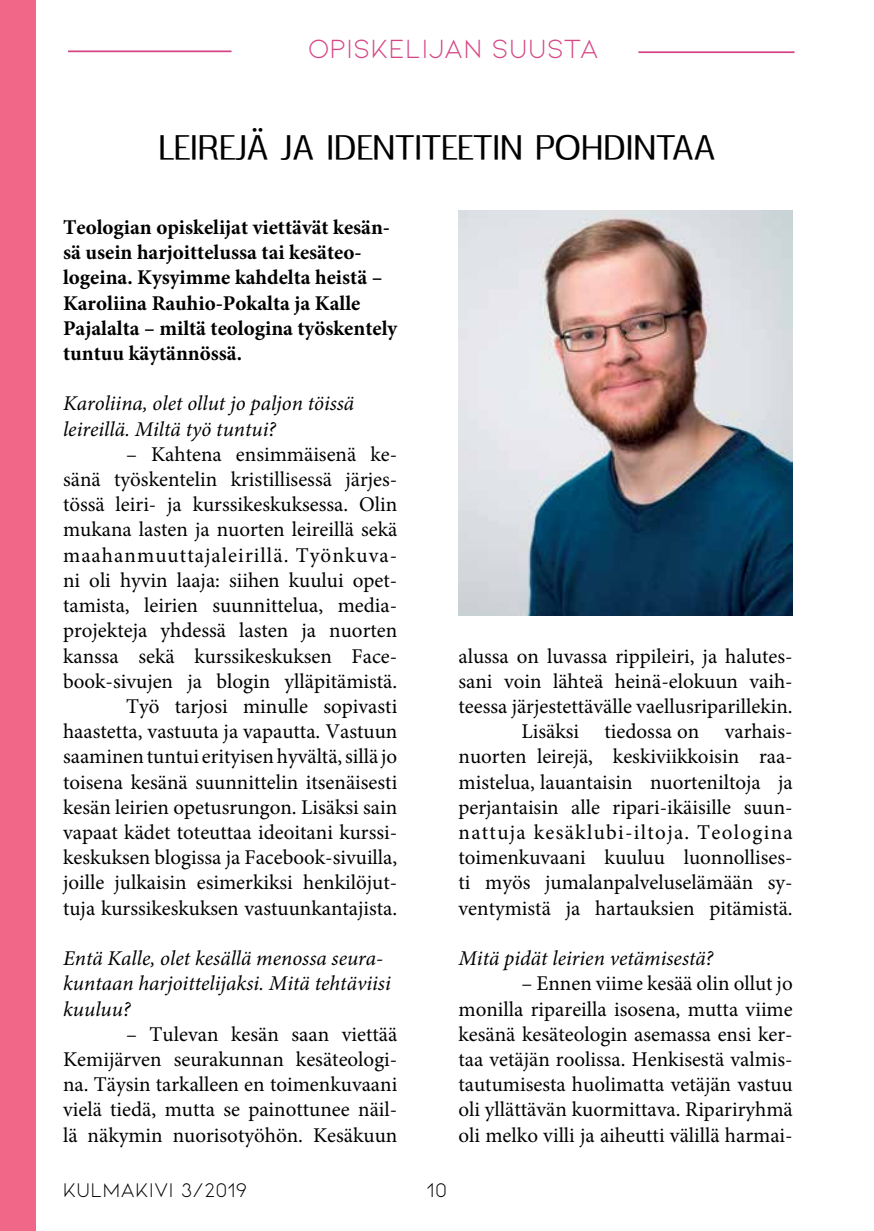
<style>
.page{position:relative;width:874px;height:1231px;background:#fff}
.page>*{position:absolute;margin:0;border:0;box-sizing:border-box;transform-origin:0 0}
.t1{font:35px "Rabelo";color:#000}
.t2{font:28px "Kiona";color:#d54685}
.t3{font:21px/25.2px "Minion Pro";color:#000;text-align:right}
.t4{font:700 21px/25.2px "Minion Pro";color:#000}
.t5{font:italic 21px/25.2px "Minion Pro";color:#000}
.t6{font:21px "Kiona";color:#000}
</style>
<div class="page">
<div style="left:0;top:0;width:35px;height:1230px;background:#f16787"></div>
<hr style="left:68px;top:50px;width:163px;height:2px;background:#d54685">
<hr style="left:638px;top:51px;width:156px;height:2px;background:#d54685">
<img style="left:458px;top:210px;width:334px;height:405px">
<h2 class="t2" style="left:308px;top:33px;width:292px">OPISKELIJAN SUUSTA</h2>
<h1 class="t1" style="left:158px;top:127px;width:558px">LEIREJÄ JA IDENTITEETIN POHDINTAA</h1>
<p class="t4" style="left:63px;top:214px;width:336px">Teologian opiskelijat viettävät kesän&shy;sä usein harjoittelussa tai kesäteo&shy;logeina. Kysyimme kahdelta heistä – Karoliina Rauhio-Pokalta ja Kalle Pajalalta – miltä teologina työskentely tuntuu käytännössä.</p>
<p class="t5" style="left:63px;top:391px;width:292px">Karoliina, olet ollut jo paljon töissä leireillä. Miltä työ tuntui?</p>
<p class="t3" style="left:63px;top:441px;width:335px">– Kahtena ensimmäisenä ke-<br>sänä työskentelin kristillisessä järjes&shy;tössä leiri- ja kurssikeskuksessa. Olin mukana lasten ja nuorten leireillä sekä maahanmuuttajaleirillä. Työnkuva&shy;ni oli hyvin laaja: siihen kuului opet&shy;tamista, leirien suunnittelua, media&shy;projekteja yhdessä lasten ja nuorten kanssa sekä kurssikeskuksen Face&shy;book-sivujen ja blogin ylläpitämistä.<br>Työ tarjosi minulle sopivasti haastetta, vastuuta ja vapautta. Vastuun saaminen tuntui erityisen hyvältä, sillä jo toisena kesänä suunnittelin itsenäisesti kesän leirien opetusrungon. Lisäksi sain vapaat kädet toteuttaa ideoitani kurssi&shy;keskuksen blogissa ja Facebook-sivuilla, joille julkaisin esimerkiksi henkilöjut&shy;tuja kurssikeskuksen vastuunkantajista.</p>
<p class="t5" style="left:63px;top:945px;width:329px">Entä Kalle, olet kesällä menossa seura&shy;kuntaan harjoittelijaksi. Mitä tehtäviisi kuuluu?</p>
<p class="t3" style="left:63px;top:1021px;width:335px;text-align:justify;text-indent:63px">– Tulevan kesän saan viettää Kemijärven seurakunnan kesäteologi&shy;na. Täysin tarkalleen en toimenkuvaani vielä tiedä, mutta se painottunee näil&shy;lä näkymin nuorisotyöhön. Kesäkuun</p>
<p class="t3" style="left:458px;top:643px;width:335px">alussa on luvassa rippileiri, ja halutes&shy;sani voin lähteä heinä-elokuun vaih&shy;teessa järjestettävälle vaellusriparillekin.<br>Lisäksi tiedossa on varhais&shy;nuorten leirejä, keskiviikkoisin raa&shy;mistelua, lauantaisin nuorteniltoja ja perjantaisin alle ripari-ikäisille suun&shy;nattuja kesäklubi-iltoja. Teologina toimenkuvaani kuuluu luonnollises&shy;ti myös jumalanpalveluselämään sy&shy;ventymistä ja hartauksien pitämistä.</p>
<p class="t5" style="left:458px;top:945px;width:256px">Mitä pidät leirien vetämisestä?</p>
<p class="t3" style="left:458px;top:971px;width:335px;text-align:justify;text-indent:63px">– Ennen viime kesää olin ollut jo monilla ripareilla isosena, mutta viime kesänä kesäteologin asemassa ensi ker&shy;taa vetäjän roolissa. Henkisestä valmis&shy;tautumisesta huolimatta vetäjän vastuu oli yllättävän kuormittava. Ripariryhmä oli melko villi ja aiheutti välillä harmai-</p>
<p class="t6" style="left:63px;top:1178px;width:186px">KULMAKIVI 3/2019</p>
<p class="t6" style="left:426px;top:1178px;width:22px">10</p>
</div>
